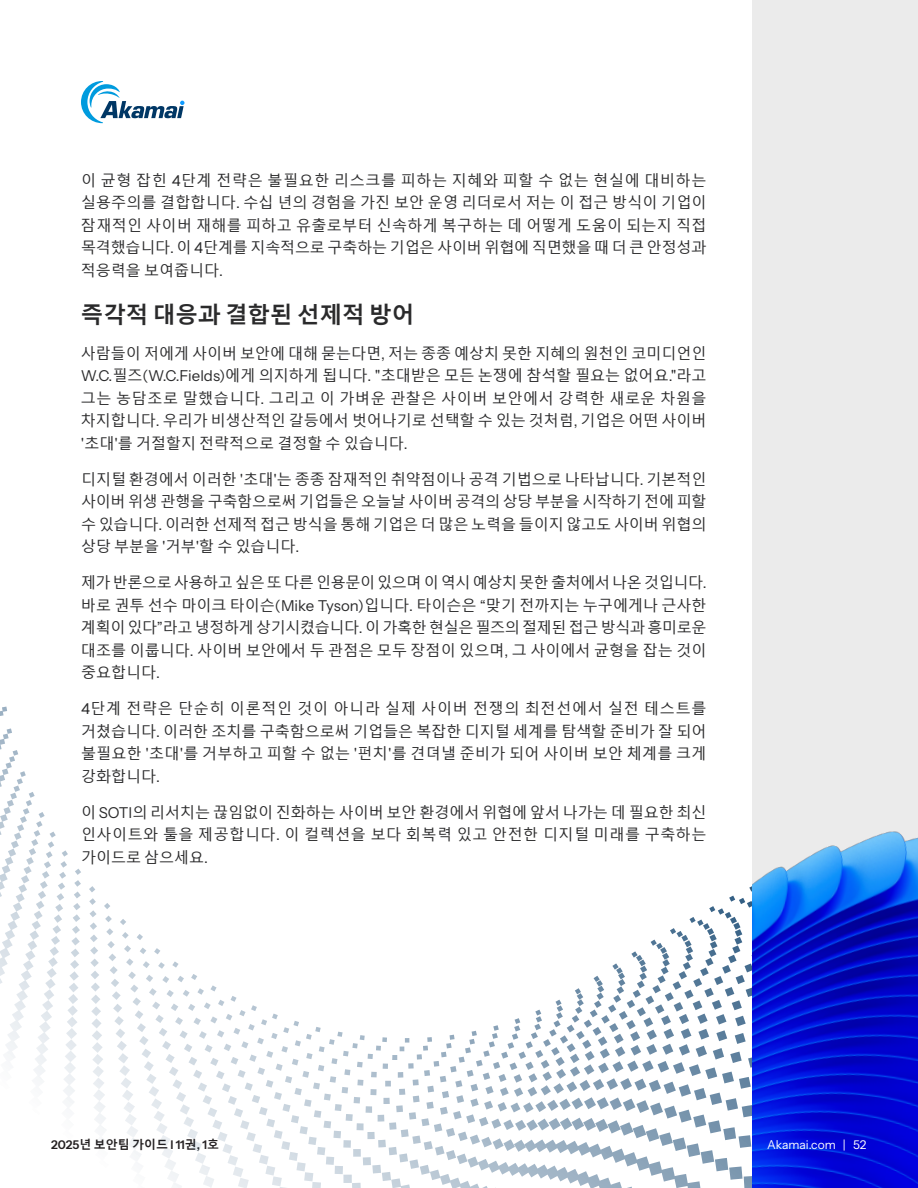
<style>
.page{position:relative;width:918px;height:1188px;background:#fff}
.page>*{position:absolute;margin:0;border:0;box-sizing:border-box;transform-origin:0 0}
.H1__reg{font:700 22.5px "Malgun Gothic";color:#2a2a2b}
.Body{font:15px/22.5px "Malgun Gothic";color:#2a2a2b;text-align:justify}
.t1{font:600 12px "Instrument Sans";color:#231f20}
.t2{font:12px "Instrument Sans";color:#fff}
.s1{font-family:"Instrument Sans"}
.s2{font-family:"Malgun Gothic";font-weight:700}
</style>
<div class="page">
<div style="left:753px;top:0;width:165px;height:1188px;background:#ebebeb"></div>
<svg style="left:81px;top:81px;width:103px;height:42px"></svg>
<svg style="left:0;top:706px;width:752px;height:439px"></svg>
<img style="left:752px;top:614px;width:166px;height:574px">
<p class="Body" style="left:81px;top:169px;width:627px">이 균형 잡힌 <span class="s1">4</span>단계 전략은 불필요한 리스크를 피하는 지혜와 피할 수 없는 현실에 대비하는 실용주의를 결합합니다<span class="s1">.</span> 수십 년의 경험을 가진 보안 운영 리더로서 저는 이 접근 방식이 기업이 잠재적인 사이버 재해를 피하고 유출로부터 신속하게 복구하는 데 어떻게 도움이 되는지 직접 목격했습니다<span class="s1">.</span> 이 <span class="s1">4</span>단계를 지속적으로 구축하는 기업은 사이버 위협에 직면했을 때 더 큰 안정성과 적응력을 보여줍니다<span class="s1">.</span></p>
<p class="H1__reg" style="left:81px;top:301px;width:335px">즉각적 대응과 결합된 선제적 방어</p>
<p class="Body" style="left:81px;top:342px;width:627px">사람들이 저에게 사이버 보안에 대해 묻는다면<span class="s1">,</span> 저는 종종 예상치 못한 지혜의 원천인 코미디언인 <span class="s1">W.C.</span>필즈<span class="s1">(W.C.Fields)</span>에게 의지하게 됩니다<span class="s1">. "</span>초대받은 모든 논쟁에 참석할 필요는 없어요<span class="s1">."</span>라고 그는 농담조로 말했습니다<span class="s1">.</span> 그리고 이 가벼운 관찰은 사이버 보안에서 강력한 새로운 차원을 차지합니다<span class="s1">.</span> 우리가 비생산적인 갈등에서 벗어나기로 선택할 수 있는 것처럼<span class="s1">,</span> 기업은 어떤 사이버 <span class="s1">'</span>초대<span class="s1">'</span>를 거절할지 전략적으로 결정할 수 있습니다<span class="s1">.</span></p>
<p class="Body" style="left:81px;top:468px;width:627px">디지털 환경에서 이러한 <span class="s1">'</span>초대<span class="s1">'</span>는 종종 잠재적인 취약점이나 공격 기법으로 나타납니다<span class="s1">.</span> 기본적인 사이버 위생 관행을 구축함으로써 기업들은 오늘날 사이버 공격의 상당 부분을 시작하기 전에 피할 수 있습니다<span class="s1">.</span> 이러한 선제적 접근 방식을 통해 기업은 더 많은 노력을 들이지 않고도 사이버 위협의 상당 부분을 <span class="s1">'</span>거부<span class="s1">'</span>할 수 있습니다<span class="s1">.</span></p>
<p class="Body" style="left:81px;top:572px;width:627px">제가 반론으로 사용하고 싶은 또 다른 인용문이 있으며 이 역시 예상치 못한 출처에서 나온 것입니다<span class="s1">. </span>바로 권투 선수 마이크 타이슨<span class="s1">(Mike Tyson)</span>입니다<span class="s1">.</span> 타이슨은 <span class="s1">“</span>맞기 전까지는 누구에게나 근사한 계획이 있다<span class="s1">”</span>라고 냉정하게 상기시켰습니다<span class="s1">.</span> 이 가혹한 현실은 필즈의 절제된 접근 방식과 흥미로운 대조를 이룹니다<span class="s1">.</span> 사이버 보안에서 두 관점은 모두 장점이 있으며<span class="s1">,</span> 그 사이에서 균형을 잡는 것이 중요합니다<span class="s1">.</span></p>
<p class="Body" style="left:81px;top:698px;width:627px"><span class="s1">4</span>단계 전략은 단순히 이론적인 것이 아니라 실제 사이버 전쟁의 최전선에서 실전 테스트를 거쳤습니다<span class="s1">.</span> 이러한 조치를 구축함으로써 기업들은 복잡한 디지털 세계를 탐색할 준비가 잘 되어 불필요한 <span class="s1">'</span>초대<span class="s1">'</span>를 거부하고 피할 수 없는 <span class="s1">'</span>펀치<span class="s1">'</span>를 견뎌낼 준비가 되어 사이버 보안 체계를 크게 강화합니다<span class="s1">.</span></p>
<p class="Body" style="left:81px;top:801px;width:627px">이 <span class="s1">SOTI</span>의 리서치는 끊임없이 진화하는 사이버 보안 환경에서 위협에 앞서 나가는 데 필요한 최신 인사이트와 툴을 제공합니다<span class="s1">.</span> 이 컬렉션을 보다 회복력 있고 안전한 디지털 미래를 구축하는 가이드로 삼으세요<span class="s1">.</span></p>
<p class="t1" style="left:51px;top:1137px;width:170px">2025<span class="s2">년 보안팀 가이드</span> I 11<span class="s2">권</span>, 1<span class="s2">호</span></p>
<p class="t2" style="left:767px;top:1137px;width:101px">Akamai.com | 52</p>
</div>
